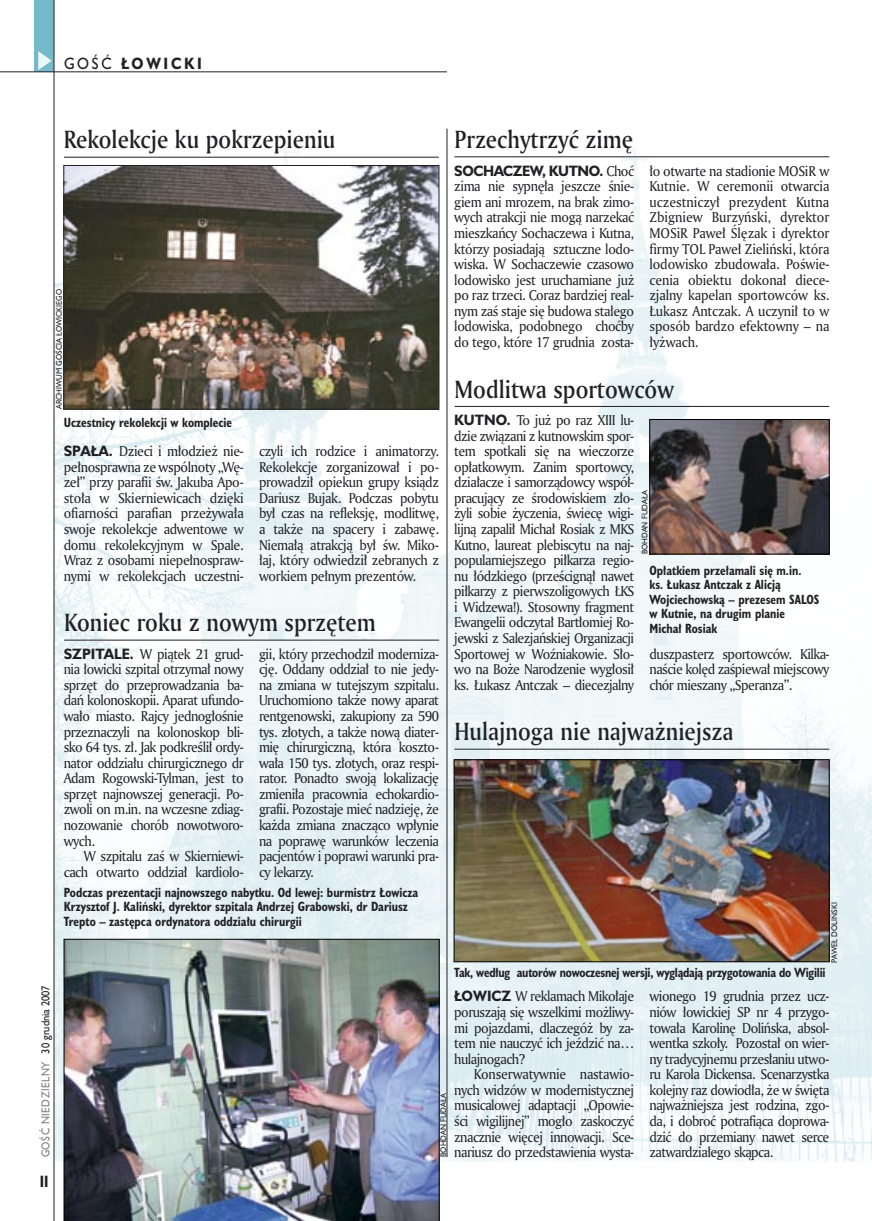
<style>
.page{position:relative;width:872px;height:1221px;background:#fff}
.page>*{position:absolute;margin:0;border:0;box-sizing:border-box;transform-origin:0 0}
._05d_tytyl_Kronika_AmMd_16_pt{font:24px "Amerigo Md PL";color:#212125;scale:.9 1}
._15a_temat_lewo{font:700 15px "Humanst 521 PL";letter-spacing:.2em;color:#212125;scale:.9 1}
._16_pagina_lewa{font:700 15px "Humanst 521 Cn PL";color:#212125;scale:.94 1}
._01_body_tekst{font:13.8px/15.6px "Amerigo PL";letter-spacing:-.04em;color:#212125;text-align:justify;scale:.94 1}
._09_podpis_zdjecia_HuCnB{font:700 12.3px/14.4px "Humanst 521 Cn PL";color:#212125;scale:.94 1}
._09_podpis_zdjecia_HuCnB-2{font:700 12.3px "Humanst 521 Cn PL";letter-spacing:-.02em;color:#212125;scale:.94 1}
._18a_data_lewa_GOSC{font:10.5px "Humanst 521 PL";letter-spacing:.05em;color:#7f7f83;scale:.9 1}
._18_data_lewa{font:10.5px "Humanst 521 PL";color:#212125;scale:.9 1}
._09a_autor_zdjecia_Hu_5_pt{font:7.5px "Humanst 521 PL";color:#212125;scale:.94 1}
.s1{font-weight:400}
.s2{font-family:"Humanst 521 PL";font-weight:700}
</style>
<div class="page">
<div style="left:35px;top:0;width:19px;height:72px;background:#75baca"></div>
<svg style="left:38px;top:51px;width:14px;height:19px"></svg>
<img style="left:55px;top:128px;width:817px;height:1033px">
<hr style="left:0;top:72px;width:447px;height:1px;background:#212125">
<hr style="left:54px;top:0;width:1px;height:1220px;background:#212125">
<hr style="left:64px;top:157px;width:375px;height:1px;background:#212125">
<hr style="left:447px;top:129px;width:1px;height:1027px;background:#212125">
<img style="left:66px;top:167px;width:371px;height:240px">
<div style="left:64px;top:165px;width:375px;height:244px;border:1px solid #212125"></div>
<hr style="left:454px;top:748px;width:375px;height:1px;background:#212125">
<hr style="left:454px;top:156px;width:375px;height:1px;background:#212125">
<hr style="left:64px;top:639px;width:375px;height:1px;background:#212125">
<img style="left:456px;top:761px;width:371px;height:198px">
<div style="left:454px;top:759px;width:375px;height:202px;border:1px solid #000"></div>
<img style="left:64px;top:939px;width:375px;height:281px">
<hr style="left:454px;top:406px;width:375px;height:1px;background:#212125">
<img style="left:651px;top:421px;width:176px;height:131px">
<div style="left:649px;top:419px;width:180px;height:135px;border:1px solid #000"></div>
<p class="_15a_temat_lewo" style="left:64px;top:53px;width:155px"><span class="s1">GOŚĆ</span> ŁOWICKI</p>
<p class="_05d_tytyl_Kronika_AmMd_16_pt" style="left:64px;top:123px;width:303px">Rekolekcje ku pokrzepieniu</p>
<p class="_09a_autor_zdjecia_Hu_5_pt" style="left:54px;top:409px;width:129px;rotate:-90deg">ARCHIWUM GOŚCIA ŁOWICKIEGO</p>
<p class="_09_podpis_zdjecia_HuCnB" style="left:64px;top:414px;width:181px">Uczestnicy rekolekcji w komplecie</p>
<p class="_01_body_tekst" style="left:64px;top:443px;width:193px"><span class="s2">SPAŁA.</span> Dzieci i młodzież nie&shy;pełnosprawna ze wspólnoty „Wę&shy;zeł” przy parafii św. Jakuba Apo&shy;stoła w Skierniewicach dzięki ofiarności parafian przeżywała swoje rekolekcje adwentowe w domu rekolekcyjnym w Spale.<br>Wraz z osobami niepełnospraw&shy;nymi w rekolekcjach uczestni-</p>
<p class="_01_body_tekst" style="left:259px;top:443px;width:193px">czyli ich rodzice i animatorzy.<br>Rekolekcje zorganizował i po&shy;prowadził opiekun grupy ksiądz Dariusz Bujak. Podczas pobytu był czas na refleksję, modlitwę, a także na spacery i zabawę.<br>Niemałą atrakcją był św. Miko&shy;łaj, który odwiedził zebranych z workiem pełnym prezentów.</p>
<p class="_05d_tytyl_Kronika_AmMd_16_pt" style="left:64px;top:606px;width:348px">Koniec roku z nowym sprzętem</p>
<p class="_01_body_tekst" style="left:64px;top:645px;width:193px"><span class="s2">SZPITALE.</span> W piątek 21 grud&shy;nia łowicki szpital otrzymał nowy sprzęt do przeprowadzania ba&shy;dań kolonoskopii. Aparat ufundo&shy;wało miasto. Rajcy jednogłośnie przeznaczyli na kolonoskop bli&shy;sko 64 tys. zł. Jak podkreślił ordy&shy;nator oddziału chirurgicznego dr Adam Rogowski-Tylman, jest to sprzęt najnowszej generacji. Po&shy;zwoli on m.in. na wczesne zdiag&shy;nozowanie chorób nowotworo&shy;wych.</p>
<p class="_01_body_tekst" style="left:64px;top:848px;width:193px;text-align:right">W szpitalu zaś w Skierniewi&shy;cach otwarto oddział kardiolo-</p>
<p class="_01_body_tekst" style="left:259px;top:645px;width:193px">gii, który przechodził moderniza&shy;cję. Oddany oddział to nie jedy&shy;na zmiana w tutejszym szpitalu.<br>Uruchomiono także nowy aparat rentgenowski, zakupiony za 590 tys. złotych, a także nową diater&shy;mię chirurgiczną, która koszto&shy;wała 150 tys. złotych, oraz respi&shy;rator. Ponadto swoją lokalizację zmieniła pracownia echokardio&shy;grafii. Pozostaje mieć nadzieję, że każda zmiana znacząco wpłynie na poprawę warunków leczenia pacjentów i poprawi warunki pra&shy;cy lekarzy.</p>
<p class="_09_podpis_zdjecia_HuCnB" style="left:64px;top:884px;width:378px">Podczas prezentacji najnowszego nabytku. Od lewej: burmistrz Łowicza<br>Krzysztof J. Kaliński, dyrektor szpitala Andrzej Grabowski, dr Dariusz<br>Trepto – zastępca ordynatora oddziału chirurgii</p>
<p class="_05d_tytyl_Kronika_AmMd_16_pt" style="left:454px;top:123px;width:200px">Przechytrzyć zimę</p>
<p class="_01_body_tekst" style="left:454px;top:162px;width:193px"><span class="s2">SOCHACZEW, KUTNO.</span> Choć zima nie sypnęła jeszcze śnie&shy;giem ani mrozem, na brak zimo&shy;wych atrakcji nie mogą narzekać mieszkańcy Sochaczewa i Kutna, którzy posiadają sztuczne lodo&shy;wiska. W Sochaczewie czasowo lodowisko jest uruchamiane już po raz trzeci. Coraz bardziej real&shy;nym zaś staje się budowa stałego lodowiska, podobnego choćby do tego, które 17 grudnia zosta-</p>
<p class="_01_body_tekst" style="left:649px;top:162px;width:193px">ło otwarte na stadionie MOSiR w Kutnie. W ceremonii otwarcia uczestniczył prezydent Kutna Zbigniew Burzyński, dyrektor MOSiR Paweł Ślęzak i dyrektor firmy TOL Paweł Zieliński, która lodowisko zbudowała. Poświe&shy;cenia obiektu dokonał diece&shy;zjalny kapelan sportowców ks.<br>Łukasz Antczak. A uczynił to w sposób bardzo efektowny – na łyżwach.</p>
<p class="_05d_tytyl_Kronika_AmMd_16_pt" style="left:454px;top:373px;width:245px">Modlitwa sportowców</p>
<p class="_01_body_tekst" style="left:454px;top:412px;width:193px"><span class="s2">KUTNO.</span> To już po raz XIII lu&shy;dzie związani z kutnowskim spor&shy;tem spotkali się na wieczorze opłatkowym. Zanim sportowcy, działacze i samorządowcy współ&shy;pracujący ze środowiskiem zło&shy;żyli sobie życzenia, świecę wigi&shy;lijną zapalił Michał Rosiak z MKS Kutno, laureat plebiscytu na naj&shy;popularniejszego piłkarza regio&shy;nu łódzkiego (prześcignął nawet piłkarzy z pierwszoligowych ŁKS i Widzewa!). Stosowny fragment Ewangelii odczytał Bartłomiej Ro&shy;jewski z Salezjańskiej Organizacji Sportowej w Woźniakowie. Sło&shy;wo na Boże Narodzenie wygłosił ks. Łukasz Antczak – diecezjalny</p>
<p class="_09a_autor_zdjecia_Hu_5_pt" style="left:639px;top:554px;width:70px;rotate:-90deg">BOHDAN FUDAŁA</p>
<p class="_09_podpis_zdjecia_HuCnB" style="left:649px;top:563px;width:182px">Opłatkiem przełamali się m.in.<br>ks. Łukasz Antczak z Alicją<br>Wojciechowską – prezesem SALOS w Kutnie, na drugim planie<br>Michał Rosiak</p>
<p class="_01_body_tekst" style="left:649px;top:645px;width:193px">duszpasterz sportowców. Kilka&shy;naście kolęd zaśpiewał miejscowy chór mieszany „Speranza”.</p>
<p class="_05d_tytyl_Kronika_AmMd_16_pt" style="left:454px;top:715px;width:312px">Hulajnoga nie najważniejsza</p>
<p class="_09a_autor_zdjecia_Hu_5_pt" style="left:829px;top:962px;width:65px;rotate:-90deg">PAWEŁ DOLIŃSKI</p>
<p class="_09_podpis_zdjecia_HuCnB-2" style="left:454px;top:963px;width:396px">Tak, według autorów nowoczesnej wersji, wyglądają przygotowania do Wigilii</p>
<p class="_18_data_lewa" style="left:38px;top:1053px;width:77px;rotate:-90deg">30 grudnia 2007</p>
<p class="_18a_data_lewa_GOSC" style="left:38px;top:1157px;width:108px;rotate:-90deg">GOŚĆ NIEDZIELNY</p>
<p class="_16_pagina_lewa" style="left:40px;top:1170px;width:11px">II</p>
<p class="_01_body_tekst" style="left:454px;top:988px;width:193px"><span class="s2">ŁOWICZ</span> W reklamach Mikołaje poruszają się wszelkimi możliwy&shy;mi pojazdami, dlaczegóż by za&shy;tem nie nauczyć ich jeździć na… hulajnogach?</p>
<p class="_01_body_tekst" style="left:454px;top:1066px;width:193px;text-indent:20px">Konserwatywnie nastawio&shy;nych widzów w modernistycznej musicalowej adaptacji „Opowie&shy;ści wigilijnej” mogło zaskoczyć znacznie więcej innowacji. Sce&shy;nariusz do przedstawienia wysta-</p>
<p class="_09a_autor_zdjecia_Hu_5_pt" style="left:438px;top:1156px;width:70px;rotate:-90deg">BOHDAN FUDAŁA</p>
<p class="_01_body_tekst" style="left:649px;top:988px;width:193px">wionego 19 grudnia przez ucz&shy;niów łowickiej SP nr 4 przygo&shy;towała Karolinę Dolińska, absol&shy;wentka szkoły. Pozostał on wier&shy;ny tradycyjnemu przesłaniu utwo&shy;ru Karola Dickensa. Scenarzystka kolejny raz dowiodła, że w święta najważniejsza jest rodzina, zgo&shy;da, i dobroć potrafiąca doprowa&shy;dzić do przemiany nawet serce zatwardziałego skąpca.</p>
</div>
